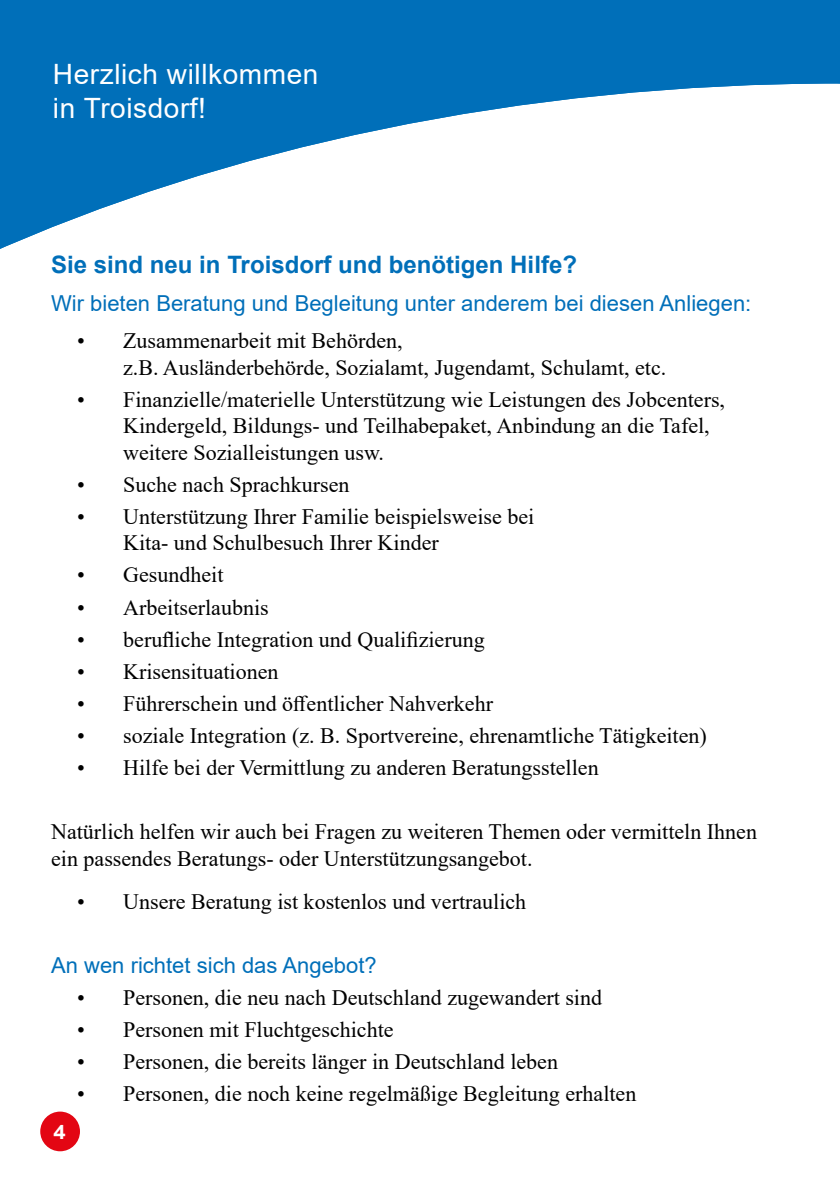
<style>
.page{position:relative;width:840px;height:1191px;background:#fff}
.page>*{position:absolute;margin:0;border:0;box-sizing:border-box;transform-origin:0 0}
.t1{font:28px/33.6px "Arial";letter-spacing:.02em;color:#fff}
.t2{font:700 24px "Arial";color:#006fb9}
.t3{font:22px/26.4px "Times New Roman";color:#000}
.t4{font:22px "Arial";color:#006fb9}
.t5{font:700 20px "Arial";color:#fff;scale:1.1 1}
</style>
<div class="page">
<div style="left:40px;top:1111px;width:40px;height:40px;background:#e30613;border-radius:50%"></div>
<svg style="left:0;top:0;width:839px;height:249px;fill:#006fb9"></svg>
<p class="t1" style="left:53px;top:57px;width:267px">Herzlich willkommen in Troisdorf!</p>
<p class="t2" style="left:51px;top:248px;width:527px">Sie sind neu in Troisdorf und benötigen Hilfe?</p>
<p class="t4" style="left:51px;top:288px;width:701px">Wir bieten Beratung und Begleitung unter anderem bei diesen Anliegen:</p>
<p class="t3" style="left:77px;top:327px;width:327px">• Zusammenarbeit mit Behörden,</p>
<p class="t3" style="left:123px;top:353px;width:544px">z.B. Ausländerbehörde, Sozialamt, Jugendamt, Schulamt, etc.</p>
<p class="t3" style="left:77px;top:386px;width:649px">• Finanzielle/materielle Unterstützung wie Leistungen des Jobcenters,</p>
<p class="t3" style="left:123px;top:412px;width:587px">Kindergeld, Bildungs- und Teilhabepaket, Anbindung an die Tafel, weitere Sozialleistungen usw.</p>
<p class="t3" style="left:77px;top:470px;width:274px">• Suche nach Sprachkursen</p>
<p class="t3" style="left:123px;top:502px;width:412px;text-indent:-46px">• Unterstützung Ihrer Familie beispielsweise bei<br>Kita- und Schulbesuch Ihrer Kinder</p>
<p class="t3" style="left:77px;top:561px;width:148px">• Gesundheit</p>
<p class="t3" style="left:77px;top:593px;width:193px">• Arbeitserlaubnis</p>
<p class="t3" style="left:77px;top:625px;width:409px">• berufliche Integration und Qualifizierung</p>
<p class="t3" style="left:77px;top:657px;width:203px">• Krisensituationen</p>
<p class="t3" style="left:77px;top:689px;width:417px">• Führerschein und öffentlicher Nahverkehr</p>
<p class="t3" style="left:77px;top:721px;width:631px">• soziale Integration (z. B. Sportvereine, ehrenamtliche Tätigkeiten)</p>
<p class="t3" style="left:77px;top:753px;width:522px">• Hilfe bei der Vermittlung zu anderen Beratungsstellen</p>
<p class="t3" style="left:51px;top:818px;width:707px">Natürlich helfen wir auch bei Fragen zu weiteren Themen oder vermitteln Ihnen</p>
<p class="t3" style="left:51px;top:844px;width:482px">ein passendes Beratungs- oder Unterstützungsangebot.</p>
<p class="t3" style="left:77px;top:887px;width:450px">• Unsere Beratung ist kostenlos und vertraulich</p>
<p class="t4" style="left:51px;top:950px;width:327px">An wen richtet sich das Angebot?</p>
<p class="t3" style="left:77px;top:984px;width:526px">• Personen, die neu nach Deutschland zugewandert sind</p>
<p class="t3" style="left:77px;top:1016px;width:318px">• Personen mit Fluchtgeschichte</p>
<p class="t3" style="left:77px;top:1048px;width:482px">• Personen, die bereits länger in Deutschland leben</p>
<p class="t3" style="left:77px;top:1080px;width:560px">• Personen, die noch keine regelmäßige Begleitung erhalten</p>
<p class="t5" style="left:53px;top:1117px;width:13px">4</p>
</div>
